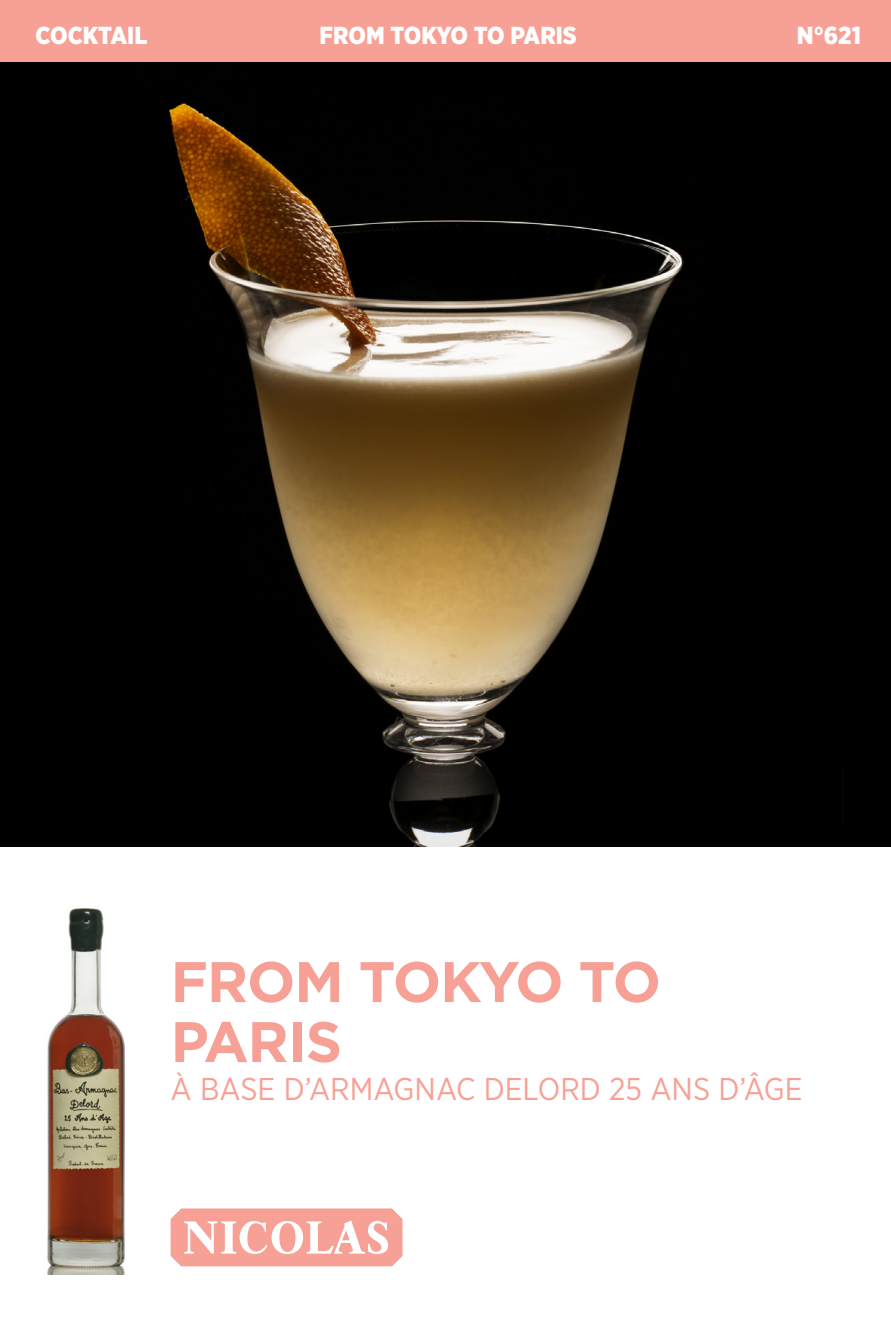
<style>
.page{position:relative;width:891px;height:1320px;background:#fff}
.page>*{position:absolute;margin:0;border:0;box-sizing:border-box;transform-origin:0 0}
.t1{font:700 57px "Gotham";letter-spacing:-.02em;color:#f7a196}
.t2{font:31.5px "Gotham Narrow";color:#f7a196}
.t3{font:900 24.6px "Gotham Narrow";color:#fff}
</style>
<div class="page">
<div style="left:0;top:0;width:890px;height:63px;background:#f7a196"></div>
<img style="left:0;top:63px;width:890px;height:783px">
<svg style="left:171px;top:1208px;width:231px;height:58px"></svg>
<img style="left:47px;top:908px;width:79px;height:366px">
<p class="t3" style="left:36px;top:19px;width:113px">COCKTAIL</p>
<p class="t3" style="left:319px;top:19px;width:259px">FROM TOKYO TO PARIS</p>
<p class="t3" style="left:796px;top:19px;width:65px">N°621</p>
<p class="t1" style="left:171px;top:944px;width:492px">FROM TOKYO TO</p>
<p class="t1" style="left:171px;top:1004px;width:173px">PARIS</p>
<p class="t2" style="left:171px;top:1069px;width:633px">À BASE D’ARMAGNAC DELORD 25 ANS D’ÂGE</p>
</div>
